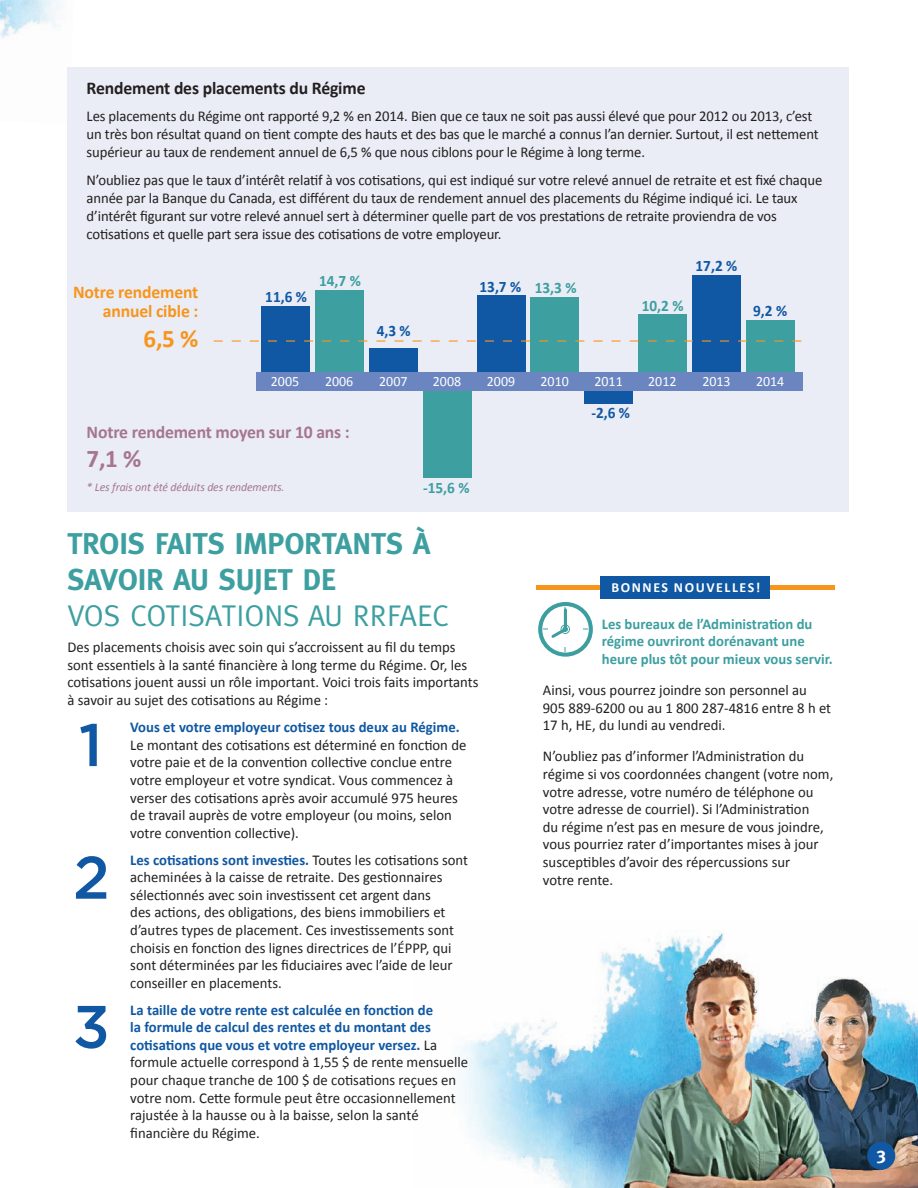
<style>
.page{position:relative;width:918px;height:1188px;background:#fff}
.page>*{position:absolute;margin:0;border:0;box-sizing:border-box;transform-origin:0 0}
.t1{font:500 60px "Gotham";color:#1058a3}
.t2{font:30px "Meta Bold Caps";color:#3d9fa0}
.t3{font:30px "Meta";color:#3d9fa0}
.t4{font:700 25.5px "Calibri";color:#a67690}
.t5{font:700 25.5px "Calibri";color:#f7951d}
.t6{font:700 18px "Calibri";letter-spacing:-.01em;color:#231f20}
.t7{font:700 18px "Calibri";letter-spacing:-.01em;color:#a67690}
.t8{font:700 18px/18.6px "Calibri";letter-spacing:-.01em;color:#f7951d;text-align:right}
.t9{font:700 18px "Meta";color:#fff}
.t10{font:700 16.05px "Calibri";color:#1058a3;scale:.96 1}
.t11{font:700 16.05px "Calibri";color:#3d9fa0;scale:.96 1}
.t12{font:15px/17.7px "Calibri";color:#231f20}
.t13{font:700 15px/17.7px "Calibri";color:#3d9fa0}
.t14{font:14.25px "Calibri";color:#fff}
.t15{font:700 13.95px "Calibri";letter-spacing:.115em;color:#fff}
.t16{font:italic 12px "Calibri";letter-spacing:-.01em;color:#a67690}
.s1{color:#3d9fa0}
.s2{font-weight:700;color:#1058a3}
</style>
<div class="page">
<img style="left:462px;top:933px;width:456px;height:255px">
<img style="left:0;top:0;width:74px;height:124px">
<div style="left:867px;top:1142px;width:28px;height:28px;background:#1058a3;border-radius:50%"></div>
<div style="left:68px;top:68px;width:781px;height:444px;background:#eaedf6"></div>
<div style="left:262px;top:307px;width:48px;height:66px;background:#1058a3"></div>
<div style="left:315px;top:290px;width:49px;height:83px;background:#3d9fa0"></div>
<div style="left:369px;top:348px;width:49px;height:25px;background:#1058a3"></div>
<div style="left:423px;top:389px;width:48px;height:89px;background:#3d9fa0"></div>
<div style="left:477px;top:295px;width:48px;height:78px;background:#1058a3"></div>
<div style="left:531px;top:297px;width:48px;height:76px;background:#3d9fa0"></div>
<div style="left:584px;top:389px;width:49px;height:14px;background:#1058a3"></div>
<div style="left:638px;top:315px;width:49px;height:58px;background:#3d9fa0"></div>
<div style="left:692px;top:275px;width:48px;height:98px;background:#1058a3"></div>
<div style="left:746px;top:320px;width:48px;height:53px;background:#3d9fa0"></div>
<div style="left:256px;top:372px;width:546px;height:19px;background:#6b85c0"></div>
<svg style="left:214px;top:340px;width:587px;height:2px"></svg>
<div style="left:536px;top:585px;width:299px;height:5px;background:#f7951d"></div>
<div style="left:600px;top:576px;width:170px;height:22px;background:#1058a3"></div>
<div style="left:538px;top:602px;width:55px;height:55px;border:4px solid #3e9e9f;border-radius:50%"></div>
<hr style="left:564px;top:610px;width:3px;height:18px;background:#3e9e9f">
<svg style="left:543px;top:626px;width:26px;height:15px"></svg>
<p class="t6" style="left:87px;top:76px;width:280px">Rendement des placements du Régime</p>
<p class="t12" style="left:87px;top:107px;width:734px">Les placements du Régime ont rapporté 9,2 % en 2014. Bien que ce taux ne soit pas aussi élevé que pour 2012 ou 2013, c’est un très bon résultat quand on tient compte des hauts et des bas que le marché a connus l’an dernier. Surtout, il est nettement supérieur au taux de rendement annuel de 6,5 % que nous ciblons pour le Régime à long terme.</p>
<p class="t12" style="left:87px;top:171px;width:737px">N’oubliez pas que le taux d’intérêt relatif à vos cotisations, qui est indiqué sur votre relevé annuel de retraite et est fixé chaque année par la Banque du Canada, est différent du taux de rendement annuel des placements du Régime indiqué ici. Le taux d’intérêt figurant sur votre relevé annuel sert à déterminer quelle part de vos prestations de retraite proviendra de vos cotisations et quelle part sera issue des cotisations de votre employeur.</p>
<p class="t8" style="left:73px;top:283px;width:127px">Notre rendement annuel cible :</p>
<p class="t5" style="left:144px;top:322px;width:56px">6,5 %</p>
<p class="t10" style="left:265px;top:286px;width:45px">11,6 %</p>
<p class="t11" style="left:319px;top:270px;width:45px">14,7 %</p>
<p class="t10" style="left:377px;top:320px;width:37px">4,3 %</p>
<p class="t10" style="left:480px;top:276px;width:102px">13,7 % <span class="s1">13,3 %</span></p>
<p class="t11" style="left:642px;top:295px;width:45px">10,2 %</p>
<p class="t10" style="left:696px;top:255px;width:45px">17,2 %</p>
<p class="t10" style="left:753px;top:301px;width:37px">9,2 %</p>
<p class="t14" style="left:271px;top:372px;width:30px">2005</p>
<p class="t14" style="left:325px;top:372px;width:30px">2006</p>
<p class="t14" style="left:379px;top:372px;width:30px">2007</p>
<p class="t14" style="left:433px;top:372px;width:30px">2008</p>
<p class="t14" style="left:487px;top:372px;width:30px">2009</p>
<p class="t14" style="left:541px;top:372px;width:30px">2010</p>
<p class="t14" style="left:594px;top:372px;width:30px">2011</p>
<p class="t14" style="left:648px;top:372px;width:30px">2012</p>
<p class="t14" style="left:702px;top:372px;width:30px">2013</p>
<p class="t14" style="left:756px;top:372px;width:30px">2014</p>
<p class="t10" style="left:591px;top:402px;width:42px">-2,6 %</p>
<p class="t7" style="left:87px;top:421px;width:265px">Notre rendement moyen sur 10 ans :</p>
<p class="t4" style="left:87px;top:442px;width:56px">7,1 %</p>
<p class="t16" style="left:87px;top:479px;width:199px">* Les frais ont été déduits des rendements.</p>
<p class="t11" style="left:423px;top:477px;width:50px">-15,6 %</p>
<p class="t2" style="left:68px;top:526px;width:364px">TROIS FAITS IMPORTANTS À</p>
<p class="t2" style="left:68px;top:562px;width:270px">SAVOIR AU SUJET DE</p>
<p class="t3" style="left:68px;top:598px;width:383px">VOS COTISATIONS AU RRFAEC</p>
<p class="t12" style="left:68px;top:638px;width:413px">Des placements choisis avec soin qui s’accroissent au fil du temps sont essentiels à la santé financière à long terme du Régime. Or, les cotisations jouent aussi un rôle important. Voici trois faits importants à savoir au sujet des cotisations au Régime :</p>
<p class="t1" style="left:79px;top:711px;width:25px">1</p>
<p class="t1" style="left:73px;top:843px;width:38px">2</p>
<p class="t1" style="left:73px;top:993px;width:39px">3</p>
<p class="t12" style="left:130px;top:718px;width:338px"><span class="s2">Vous et votre employeur cotisez tous deux au Régime.<br></span>Le montant des cotisations est déterminé en fonction de votre paie et de la convention collective conclue entre votre employeur et votre syndicat. Vous commencez à verser des cotisations après avoir accumulé 975 heures de travail auprès de votre employeur (ou moins, selon votre convention collective).</p>
<p class="t12" style="left:130px;top:851px;width:339px"><span class="s2">Les cotisations sont investies.</span> Toutes les cotisations sont acheminées à la caisse de retraite. Des gestionnaires sélectionnés avec soin investissent cet argent dans<br>des actions, des obligations, des biens immobiliers et d’autres types de placement. Ces investissements sont choisis en fonction des lignes directrices de l’ÉPPP, qui sont déterminées par les fiduciaires avec l’aide de leur conseiller en placements.</p>
<p class="t12" style="left:130px;top:1001px;width:339px"><span class="s2">La taille de votre rente est calculée en fonction de<br>la formule de calcul des rentes et du montant des cotisations que vous et votre employeur versez.</span> La formule actuelle correspond à 1,55 $ de rente mensuelle pour chaque tranche de 100 $ de cotisations reçues en votre nom. Cette formule peut être occasionnellement rajustée à la hausse ou à la baisse, selon la santé financière du Régime.</p>
<p class="t15" style="left:611px;top:578px;width:150px">BONNES NOUVELLES!</p>
<p class="t13" style="left:602px;top:615px;width:232px">Les bureaux de l’Administration du régime ouvriront dorénavant une heure plus tôt pour mieux vous servir.</p>
<p class="t12" style="left:543px;top:681px;width:290px">Ainsi, vous pourrez joindre son personnel au<br>905 889-6200 ou au 1 800 287-4816 entre 8 h et<br>17 h, HE, du lundi au vendredi.</p>
<p class="t12" style="left:543px;top:748px;width:292px">N’oubliez pas d’informer l’Administration du régime si vos coordonnées changent (votre nom, votre adresse, votre numéro de téléphone ou votre adresse de courriel). Si l’Administration<br>du régime n’est pas en mesure de vous joindre, vous pourriez rater d’importantes mises à jour susceptibles d’avoir des répercussions sur<br>votre rente.</p>
<p class="t9" style="left:876px;top:1144px;width:11px">3</p>
</div>
